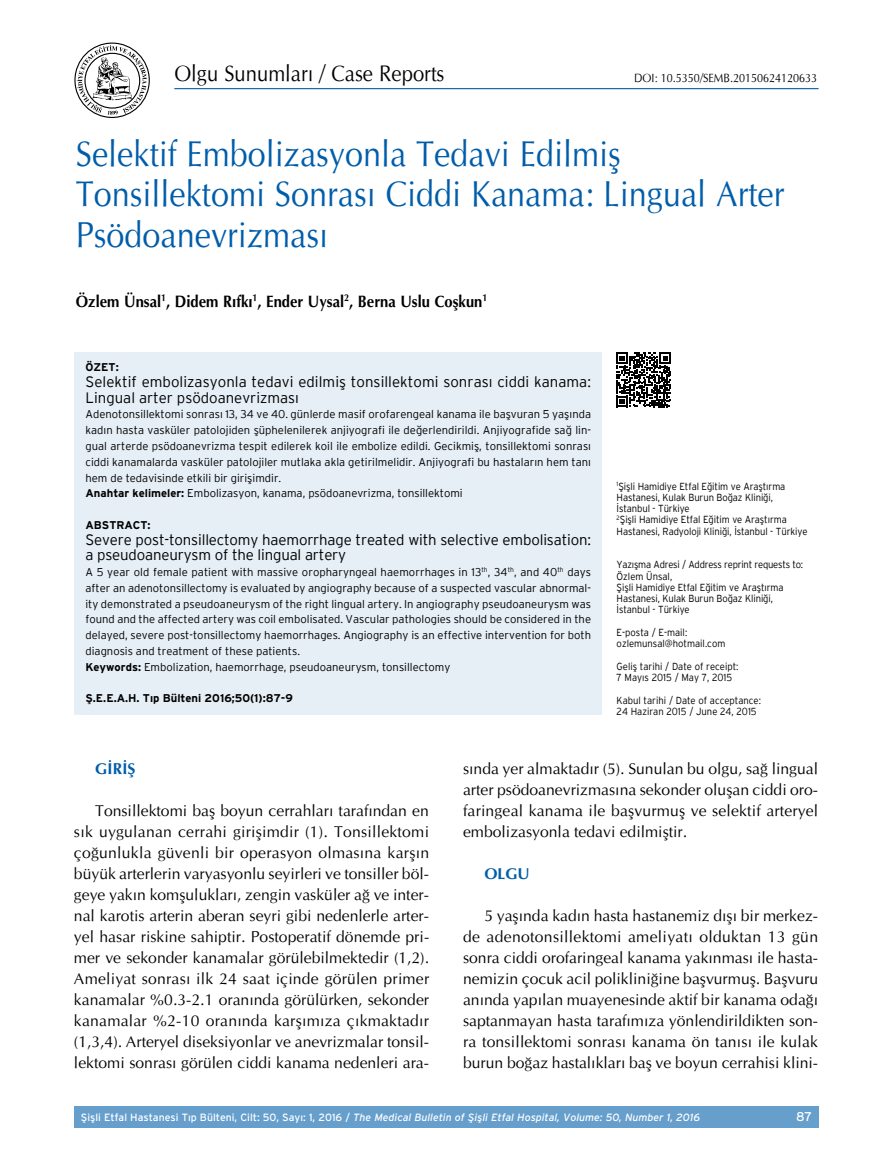
<style>
.page{position:relative;width:893px;height:1170px;background:#fff}
.page>*{position:absolute;margin:0;border:0;box-sizing:border-box;transform-origin:0 0}
.t1{font:36px/40.5px "Optima";color:#005daa;scale:.9 1}
.t2{font:22.5px "Optima";color:#000;scale:.9 1}
.t3{font:700 16.5px "Optima";color:#000;scale:.9 1}
.t4{font:15.75px/21px "Optima";color:#000;text-align:justify}
.t5{font:700 15.75px "Optima";color:#005daa}
.t6{font:300 15px/15.8px "Interstate";letter-spacing:-.01em;color:#000}
.t7{font:12.75px "Interstate";color:#fff}
.t8{font:12px "Optima";color:#000;scale:.9 1}
.t9{font:300 11.25px/15.8px "Interstate";color:#000}
.t10{font:700 11.25px "Interstate";color:#000}
.t11{font:italic 10.5px "Interstate";color:#fff}
.t12{font:300 10.2px/11.2px "Interstate";letter-spacing:-.01em;color:#000;scale:.93 1}
.s1{font-weight:700}
.s2{font-style:normal}
</style>
<div class="page">
<div style="left:74px;top:1106px;width:745px;height:21px;background:#669ecc"></div>
<hr style="left:174px;top:88px;width:645px;height:1px;background:#005daa">
<div style="left:74px;top:43px;width:76px;height:75px;border:1px solid #000;border-radius:50%"></div>
<svg style="left:77px;top:45px;width:70px;height:70px"></svg>
<div style="left:74px;top:352px;width:528px;height:362px;background:#e6eff6"></div>
<svg style="left:616px;top:352px;width:55px;height:55px"></svg>
<h2 class="t2" style="left:174px;top:60px;width:302px">Olgu Sunumları / Case Reports</h2>
<p class="t8" style="left:634px;top:71px;width:205px">DOI: 10.5350/SEMB.20150624120633</p>
<h1 class="t1" style="left:76px;top:133px;width:789px">Selektif Embolizasyonla Tedavi Edilmiş<br>Tonsillektomi Sonrası Ciddi Kanama: Lingual Arter<br>Psödoanevrizması</h1>
<p class="t3" style="left:76px;top:291px;width:459px">Özlem Ünsal<sup>1</sup>, Didem Rıfkı<sup>1</sup>, Ender Uysal<sup>2</sup>, Berna Uslu Coşkun<sup>1</sup></p>
<p class="t10" style="left:85px;top:361px;width:35px">ÖZET:</p>
<p class="t6" style="left:85px;top:373px;width:507px">Selektif embolizasyonla tedavi edilmiş tonsillektomi sonrası ciddi kanama:<br>Lingual arter psödoanevrizması</p>
<p class="t9" style="left:85px;top:406px;width:507px">Adenotonsillektomi sonrası 13, 34 ve 40. günlerde masif orofarengeal kanama ile başvuran 5 yaşında kadın hasta vasküler patolojiden şüphelenilerek anjiyografi ile değerlendirildi. Anjiyografide sağ lin&shy;gual arterde psödoanevrizma tespit edilerek koil ile embolize edildi. Gecikmiş, tonsillektomi sonrası ciddi kanamalarda vasküler patolojiler mutlaka akla getirilmelidir. Anjiyografi bu hastaların hem tanı hem de tedavisinde etkili bir girişimdir.<br><span class="s1">Anahtar kelimeler:</span> Embolizasyon, kanama, psödoanevrizma, tonsillektomi</p>
<p class="t10" style="left:85px;top:518px;width:67px">ABSTRACT:</p>
<p class="t6" style="left:85px;top:531px;width:507px">Severe post-tonsillectomy haemorrhage treated with selective embolisation: a pseudoaneurysm of the lingual artery</p>
<p class="t9" style="left:85px;top:564px;width:507px">A 5 year old female patient with massive oropharyngeal haemorrhages in 13<sup>th</sup>, 34<sup>th</sup>, and 40<sup>th</sup> days after an adenotonsillectomy is evaluated by angiography because of a suspected vascular abnormal&shy;ity demonstrated a pseudoaneurysm of the right lingual artery. In angiography pseudoaneurysm was found and the affected artery was coil embolisated. Vascular pathologies should be considered in the delayed, severe post-tonsillectomy haemorrhages. Angiography is an effective intervention for both diagnosis and treatment of these patients.<br><span class="s1">Keywords:</span> Embolization, haemorrhage, pseudoaneurysm, tonsillectomy</p>
<p class="t10" style="left:85px;top:691px;width:209px">Ş.E.E.A.H. Tıp Bülteni 2016;50(1):87-9</p>
<p class="t12" style="left:617px;top:480px;width:207px"><sup>1</sup>Şişli Hamidiye Etfal Eğitim ve Araştırma Hastanesi, Kulak Burun Boğaz Kliniği, İstanbul - Türkiye<br><sup>2</sup>Şişli Hamidiye Etfal Eğitim ve Araştırma Hastanesi, Radyoloji Kliniği, İstanbul - Türkiye</p>
<p class="t12" style="left:617px;top:559px;width:202px">Yazışma Adresi / Address reprint requests to:<br>Özlem Ünsal,<br>Şişli Hamidiye Etfal Eğitim ve Araştırma<br>Hastanesi, Kulak Burun Boğaz Kliniği,<br>İstanbul - Türkiye</p>
<p class="t12" style="left:617px;top:626px;width:118px">E-posta / E-mail: ozlemunsal@hotmail.com</p>
<p class="t12" style="left:617px;top:660px;width:133px">Geliş tarihi / Date of receipt:<br>7 Mayıs 2015 / May 7, 2015</p>
<p class="t12" style="left:617px;top:694px;width:157px">Kabul tarihi / Date of acceptance:<br>24 Haziran 2015 / June 24, 2015</p>
<p class="t5" style="left:95px;top:759px;width:42px">GİRİŞ</p>
<p class="t4" style="left:74px;top:800px;width:357px;text-indent:21px">Tonsillektomi baş boyun cerrahları tarafından en sık uygulanan cerrahi girişimdir (1). Tonsillektomi çoğunlukla güvenli bir operasyon olmasına karşın büyük arterlerin varyasyonlu seyirleri ve tonsiller böl&shy;geye yakın komşulukları, zengin vasküler ağ ve inter&shy;nal karotis arterin aberan seyri gibi nedenlerle arter&shy;yel hasar riskine sahiptir. Postoperatif dönemde pri&shy;mer ve sekonder kanamalar görülebilmektedir (1,2).<br>Ameliyat sonrası ilk 24 saat içinde görülen primer kanamalar %0.3-2.1 oranında görülürken, sekonder kanamalar %2-10 oranında karşımıza çıkmaktadır (1,3,4). Arteryel diseksiyonlar ve anevrizmalar tonsil&shy;lektomi sonrası görülen ciddi kanama nedenleri ara-</p>
<p class="t4" style="left:463px;top:758px;width:357px">sında yer almaktadır (5). Sunulan bu olgu, sağ lingual arter psödoanevrizmasına sekonder oluşan ciddi oro&shy;faringeal kanama ile başvurmuş ve selektif arteryel embolizasyonla tedavi edilmiştir.</p>
<p class="t5" style="left:484px;top:863px;width:47px">OLGU</p>
<p class="t4" style="left:463px;top:905px;width:357px;text-indent:21px">5 yaşında kadın hasta hastanemiz dışı bir merkez&shy;de adenotonsillektomi ameliyatı olduktan 13 gün sonra ciddi orofaringeal kanama yakınması ile hasta&shy;nemizin çocuk acil polikliniğine başvurmuş. Başvuru anında yapılan muayenesinde aktif bir kanama odağı saptanmayan hasta tarafımıza yönlendirildikten son&shy;ra tonsillektomi sonrası kanama ön tanısı ile kulak burun boğaz hastalıkları baş ve boyun cerrahisi klini-</p>
<p class="t11" style="left:81px;top:1110px;width:621px"><span class="s2">Şişli Etfal Hastanesi T›p Bülteni, Cilt: 50, Say›: 1, 2016 /</span> The Medical Bulletin of Şişli Etfal Hospital, Volume: 50, Number 1, 2016</p>
<p class="t7" style="left:796px;top:1108px;width:18px">87</p>
</div>
